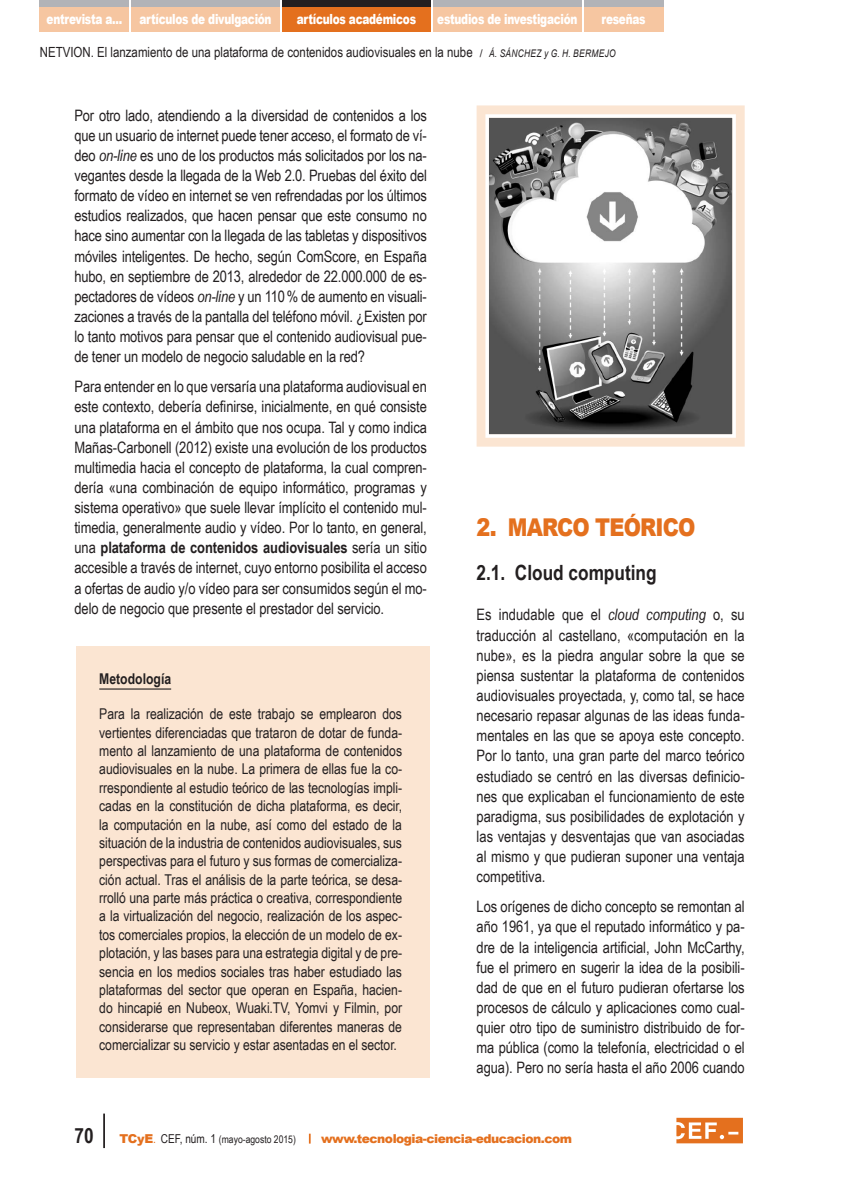
<style>
.page{position:relative;width:844px;height:1191px;background:#fff}
.page>*{position:absolute;margin:0;border:0;box-sizing:border-box;transform-origin:0 0}
._1__epigrafe{font:900 24.5px "Arial";letter-spacing:-.04em;color:#e4701e;scale:.85 1}
.epigrafe_1_1{font:700 21px "Arial Narrow";color:#231f20}
.texto_general{font:15.75px/20.1px "Arial Narrow";letter-spacing:-.005em;color:#231f20;text-align:justify}
.texto_general-2{font:14.88px/18.4px "Arial Narrow";letter-spacing:-.005em;color:#231f20;text-align:justify}
.texto_general-3{font:700 14.88px "Arial Narrow";color:#231f20}
.t1{font:14px "Arial Narrow";color:#231f20}
.t2{font:900 14px "Arial";letter-spacing:-.025em;color:#fff;scale:.75 1}
.t3{font:900 12.25px "Arial";letter-spacing:-.04em;color:#e4701e}
.t4{font:10.5px "Arial Narrow";color:#231f20}
.s1{font-family:"Arial";font-size:10.5px}
.s2{font-family:"Arial";font-style:italic;font-size:10.5px}
.s3{font-style:italic}
.s4{font-weight:700}
.s5{font-weight:700;font-size:21px}
.s6{font-family:"Arial";font-weight:900;font-size:12.25px;color:#e4701e}
.s7{font-size:12.25px;color:#e4701e}
.s8{font-size:12.25px}
</style>
<div class="page">
<div style="left:131px;top:0;width:149px;height:7px;background:#b2b3b7"></div>
<div style="left:282px;top:0;width:149px;height:7px;background:#231f20"></div>
<div style="left:433px;top:0;width:148px;height:7px;background:#b2b3b7"></div>
<div style="left:583px;top:0;width:80px;height:7px;background:#b2b3b7"></div>
<div style="left:40px;top:0;width:89px;height:7px;background:#b2b3b7"></div>
<div style="left:131px;top:7px;width:149px;height:25px;background:#f6c6a1"></div>
<div style="left:282px;top:7px;width:149px;height:25px;background:#e4701e"></div>
<div style="left:433px;top:7px;width:148px;height:25px;background:#f6c6a1"></div>
<div style="left:583px;top:7px;width:80px;height:25px;background:#f6c6a1"></div>
<div style="left:40px;top:7px;width:89px;height:25px;background:#f6c6a1"></div>
<hr style="left:103px;top:1113px;width:2px;height:35px;background:#231f20">
<svg style="left:676px;top:1117px;width:66px;height:26px;background:#ea9051"></svg>
<img style="left:489px;top:118px;width:242px;height:315px">
<div style="left:76px;top:646px;width:353px;height:432px;background:#fbe5d2"></div>
<hr style="left:99px;top:688px;width:72px;height:1px;background:#231f20">
<div style="left:476px;top:105px;width:268px;height:341px;border:12px solid #fbe5d2"></div>
<div style="left:485px;top:114px;width:250px;height:324px;border:3px solid #fff"></div>
<p class="t2" style="left:47px;top:9px;width:301px">entrevista a... artículos de divulgación</p>
<p class="t2" style="left:297px;top:9px;width:160px">artículos académicos</p>
<p class="t2" style="left:437px;top:9px;width:188px">estudios de investigación</p>
<p class="t2" style="left:601px;top:9px;width:60px">reseñas</p>
<p class="t1" style="left:40px;top:42px;width:577px">NETVION. El lanzamiento de una plataforma de contenidos audiovisuales en la nube <span class="s1">/</span> <span class="s2">Á. SÁNCHEZ y G. H. BERMEJO</span></p>
<p class="texto_general" style="left:74px;top:104px;width:354px">Por otro lado, atendiendo a la diversidad de contenidos a los que un usuario de internet puede tener acceso, el formato de ví&shy;deo <span class="s3">on-line</span> es uno de los productos más solicitados por los na&shy;vegantes desde la llegada de la Web 2.0. Pruebas del éxito del formato de vídeo en internet se ven refrendadas por los últimos estudios realizados, que hacen pensar que este consumo no hace sino aumentar con la llegada de las tabletas y dispositivos móviles inteligentes. De hecho, según ComScore, en España hubo, en septiembre de 2013, alrededor de 22.000.000 de es&shy;pectadores de vídeos <span class="s3">on-line</span> y un 110% de aumento en visuali&shy;zaciones a través de la pantalla del teléfono móvil. ¿Existen por lo tanto motivos para pensar que el contenido audiovisual pue&shy;de tener un modelo de negocio saludable en la red?</p>
<p class="texto_general" style="left:74px;top:376px;width:354px">Para entender en lo que versaría una plataforma audiovisual en este contexto, debería definirse, inicialmente, en qué consiste una plataforma en el ámbito que nos ocupa. Tal y como indica Mañas-Carbonell (2012) existe una evolución de los productos multimedia hacia el concepto de plataforma, la cual compren&shy;dería «una combinación de equipo informático, programas y sistema operativo» que suele llevar ímplícito el contenido mul&shy;timedia, generalmente audio y vídeo. Por lo tanto, en general, una <span class="s4">plataforma de contenidos audiovisuales</span> sería un sitio accesible a través de internet, cuyo entorno posibilita el acceso a ofertas de audio y/o vídeo para ser consumidos según el mo&shy;delo de negocio que presente el prestador del servicio.</p>
<p class="texto_general-3" style="left:99px;top:667px;width:73px">Metodología</p>
<p class="texto_general-2" style="left:99px;top:704px;width:304px">Para la realización de este trabajo se emplearon dos vertientes diferenciadas que trataron de dotar de funda&shy;mento al lanzamiento de una plataforma de contenidos audiovisuales en la nube. La primera de ellas fue la co&shy;rrespondiente al estudio teórico de las tecnologías impli&shy;cadas en la constitución de dicha plataforma, es decir, la computación en la nube, así como del estado de la situación de la industria de contenidos audiovisuales, sus perspectivas para el futuro y sus formas de comercializa&shy;ción actual. Tras el análisis de la parte teórica, se desa&shy;rrolló una parte más práctica o creativa, correspondiente a la virtualización del negocio, realización de los aspec&shy;tos comerciales propios, la elección de un modelo de ex&shy;plotación, y las bases para una estrategia digital y de pre&shy;sencia en los medios sociales tras haber estudiado las plataformas del sector que operan en España, hacien&shy;do hincapié en Nubeox, Wuaki.TV, Yomvi y Filmin, por considerarse que representaban diferentes maneras de comercializar su servicio y estar asentadas en el sector.</p>
<p class="_1__epigrafe" style="left:476px;top:509px;width:259px">2. MARCO TEÓRICO</p>
<p class="epigrafe_1_1" style="left:476px;top:557px;width:181px">2.1. Cloud computing</p>
<p class="texto_general" style="left:476px;top:604px;width:269px">Es indudable que el <span class="s3">cloud computing</span> o, su traducción al castellano, «computación en la nube», es la piedra angular sobre la que se piensa sustentar la plataforma de contenidos audiovisuales proyectada, y, como tal, se hace necesario repasar algunas de las ideas funda&shy;mentales en las que se apoya este concepto.<br>Por lo tanto, una gran parte del marco teórico estudiado se centró en las diversas definicio&shy;nes que explicaban el funcionamiento de este paradigma, sus posibilidades de explotación y las ventajas y desventajas que van asociadas al mismo y que pudieran suponer una ventaja competitiva.</p>
<p class="texto_general" style="left:476px;top:896px;width:269px">Los orígenes de dicho concepto se remontan al año 1961, ya que el reputado informático y pa&shy;dre de la inteligencia artificial, John McCarthy, fue el primero en sugerir la idea de la posibili&shy;dad de que en el futuro pudieran ofertarse los procesos de cálculo y aplicaciones como cual&shy;quier otro tipo de suministro distribuido de for&shy;ma pública (como la telefonía, electricidad o el agua). Pero no sería hasta el año 2006 cuando</p>
<p class="t4" style="left:74px;top:1131px;width:223px"><span class="s5">70</span> <span class="s6">TCyE</span><span class="s7">.</span> <span class="s8">CEF, núm. 1</span> (mayo-agosto 2015)</p>
<p class="t3" style="left:321px;top:1129px;width:252px">www.tecnologia-ciencia-educacion.com</p>
</div>
